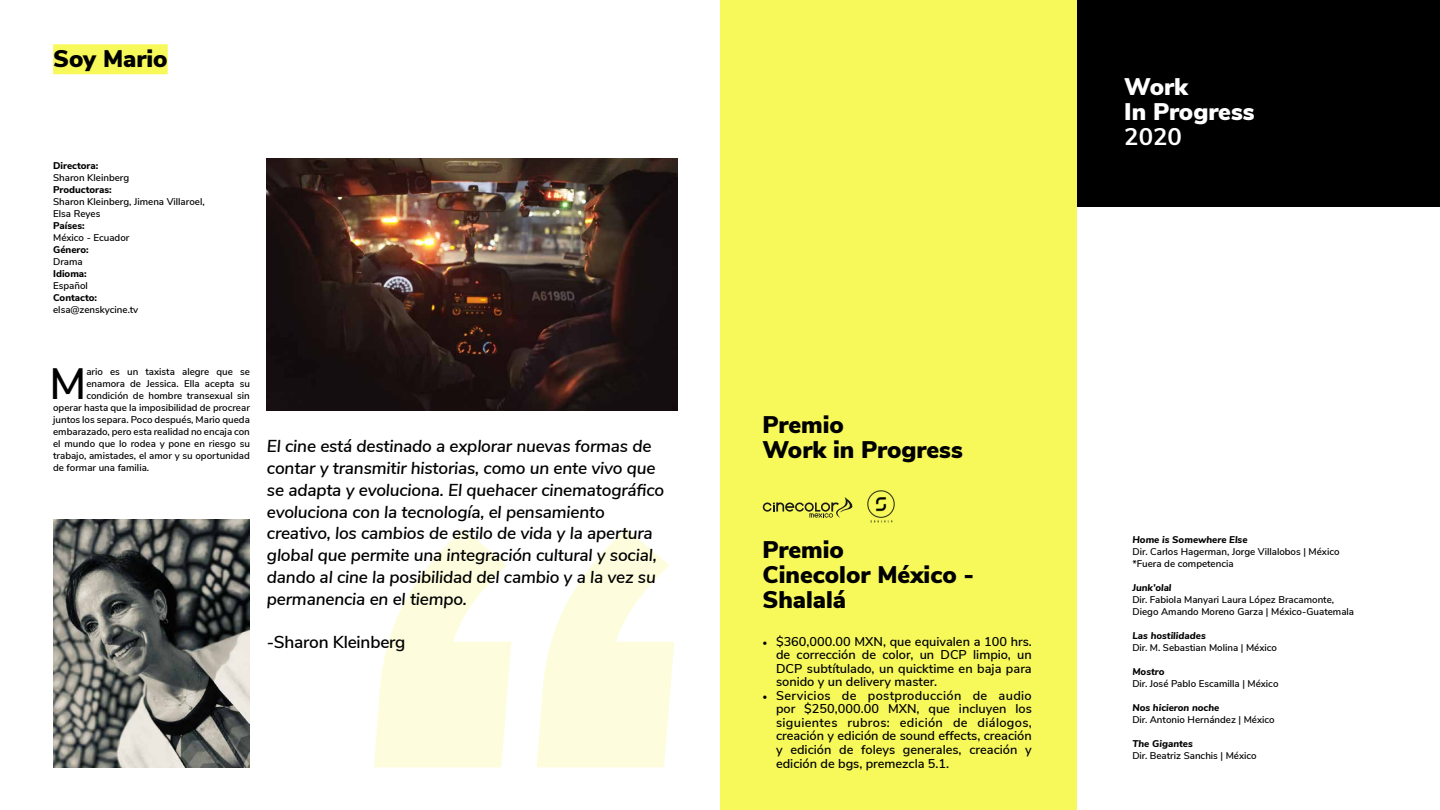
<style>
.page{position:relative;width:1440px;height:810px;background:#fff}
.page>*{position:absolute;margin:0;border:0;box-sizing:border-box;transform-origin:0 0}
.t1{font:600 43.8px "Nunito Sans";color:#000}
.t2{font:900 24px/24.8px "Nunito Sans";color:#000}
.t3{font:900 24px/24.8px "Nunito Sans";color:#fff}
.t4{font:700 24px "Nunito Sans";color:#fff}
.t5{font:italic 600 17.25px/21.8px "Nunito Sans";letter-spacing:-.01em;color:#000}
.t6{font:600 17.25px "Nunito Sans";letter-spacing:-.01em;color:#000}
.t7{font:600 12.75px/13.5px "Nunito Sans";color:#000;text-align:justify}
.t8{font:600 9.75px/12px "Nunito Sans";color:#000}
.t9{font:italic 800 9.75px "Nunito Sans";color:#000}
.t10{font:800 9.75px "Nunito Sans";color:#000}
.s1{font-family:"Minion Pro";font-weight:400}
</style>
<div class="page">
<svg style="left:374px;top:528px;width:300px;height:239px;fill:#fdfdde"></svg>
<img style="left:267px;top:158px;width:410px;height:253px">
<img style="left:53px;top:519px;width:197px;height:248px">
<div style="left:53px;top:44px;width:115px;height:30px;background:#f7f95b"></div>
<div style="left:720px;top:0;width:357px;height:810px;background:#f7f95b"></div>
<svg style="left:763px;top:497px;width:90px;height:21px"></svg>
<img style="left:867px;top:490px;width:28px;height:33px">
<div style="left:1078px;top:0;width:362px;height:207px;background:#000"></div>
<h2 class="t2" style="left:53px;top:45px;width:116px">Soy Mario</h2>
<p class="t10" style="left:53px;top:158px;width:47px">Directora:</p>
<p class="t8" style="left:53px;top:171px;width:78px">Sharon Kleinberg</p>
<p class="t10" style="left:53px;top:182px;width:60px">Productoras:</p>
<p class="t8" style="left:53px;top:195px;width:153px">Sharon Kleinberg, Jimena Villaroel,<br>Elsa Reyes</p>
<p class="t10" style="left:53px;top:218px;width:33px">Países:</p>
<p class="t8" style="left:53px;top:231px;width:78px">México - Ecuador</p>
<p class="t10" style="left:53px;top:242px;width:37px">Género:</p>
<p class="t8" style="left:53px;top:255px;width:31px">Drama</p>
<p class="t10" style="left:53px;top:266px;width:35px">Idioma:</p>
<p class="t8" style="left:53px;top:279px;width:36px">Español</p>
<p class="t10" style="left:53px;top:290px;width:46px">Contacto:</p>
<p class="t8" style="left:53px;top:303px;width:87px">elsa@zenskycine.tv</p>
<h1 class="t1" style="left:50px;top:352px;width:38px">M</h1>
<p class="t8" style="left:86px;top:365px;width:165px">ario es un taxista alegre que se</p>
<p class="t8" style="left:86px;top:377px;width:165px">enamora de Jessica. Ella acepta su</p>
<p class="t8" style="left:86px;top:389px;width:165px">condición de hombre transexual sin</p>
<p class="t8" style="left:53px;top:401px;width:198px">operar hasta que la imposibilidad de procrear</p>
<p class="t8" style="left:53px;top:413px;width:198px">juntos los separa. Poco después, Mario queda</p>
<p class="t8" style="left:53px;top:425px;width:198px">embarazado, pero esta realidad no encaja con</p>
<p class="t8" style="left:53px;top:437px;width:198px">el mundo que lo rodea y pone en riesgo su</p>
<p class="t8" style="left:53px;top:449px;width:198px">trabajo, amistades, el amor y su oportunidad</p>
<p class="t8" style="left:53px;top:461px;width:98px">de formar una familia.</p>
<p class="t5" style="left:267px;top:435px;width:399px">El cine está destinado a explorar nuevas formas de contar y transmitir historias, como un ente vivo que se adapta y evoluciona. El quehacer cinematográfico evoluciona con la tecnología, el pensamiento creativo, los cambios de estilo de vida y la apertura global que permite una integración cultural y social, dando al cine la posibilidad del cambio y a la vez su permanencia en el tiempo.</p>
<h3 class="t6" style="left:267px;top:630px;width:140px">-Sharon Kleinberg</h3>
<h2 class="t3" style="left:1124px;top:74px;width:132px">Work<br>In Progress</h2>
<h2 class="t4" style="left:1124px;top:119px;width:59px">2020</h2>
<h2 class="t2" style="left:763px;top:411px;width:202px">Premio<br>Work in Progress</h2>
<h2 class="t2" style="left:763px;top:537px;width:213px">Premio<br>Cinecolor México -<br>Shalalá</h2>
<h3 class="t7" style="left:776px;top:634px;width:257px;text-indent:-14px"><span class="s1">•</span> $360,000.00 MXN, que equivalen a 100 hrs. de corrección de color, un DCP limpio, un DCP subtítulado, un quicktime en baja para sonido y un delivery master.</h3>
<p class="t7" style="left:776px;top:688px;width:257px;text-indent:-14px"><span class="s1">•</span> Servicios de postproducción de audio por $250,000.00 MXN, que incluyen los siguientes rubros: edición de diálogos, creación y edición de sound effects, creación y edición de foleys generales, creación y edición de bgs, premezcla 5.1.</p>
<p class="t9" style="left:1132px;top:532px;width:117px">Home is Somewhere Else</p>
<p class="t8" style="left:1132px;top:545px;width:209px">Dir. Carlos Hagerman, Jorge Villalobos | México *Fuera de competencia</p>
<p class="t9" style="left:1132px;top:580px;width:41px">Junk’olal</p>
<p class="t8" style="left:1132px;top:593px;width:223px">Dir. Fabiola Manyari Laura López Bracamonte,<br>Diego Amando Moreno Garza | México-Guatemala</p>
<p class="t9" style="left:1132px;top:628px;width:75px">Las hostilidades</p>
<p class="t8" style="left:1132px;top:641px;width:146px">Dir. M. Sebastian Molina | México</p>
<p class="t9" style="left:1132px;top:664px;width:33px">Mostro</p>
<p class="t8" style="left:1132px;top:677px;width:148px">Dir. José Pablo Escamilla | México</p>
<p class="t9" style="left:1132px;top:700px;width:88px">Nos hicieron noche</p>
<p class="t8" style="left:1132px;top:713px;width:144px">Dir. Antonio Hernández | México</p>
<p class="t9" style="left:1132px;top:736px;width:62px">The Gigantes</p>
<p class="t8" style="left:1132px;top:749px;width:126px">Dir. Beatriz Sanchis | México</p>
</div>
